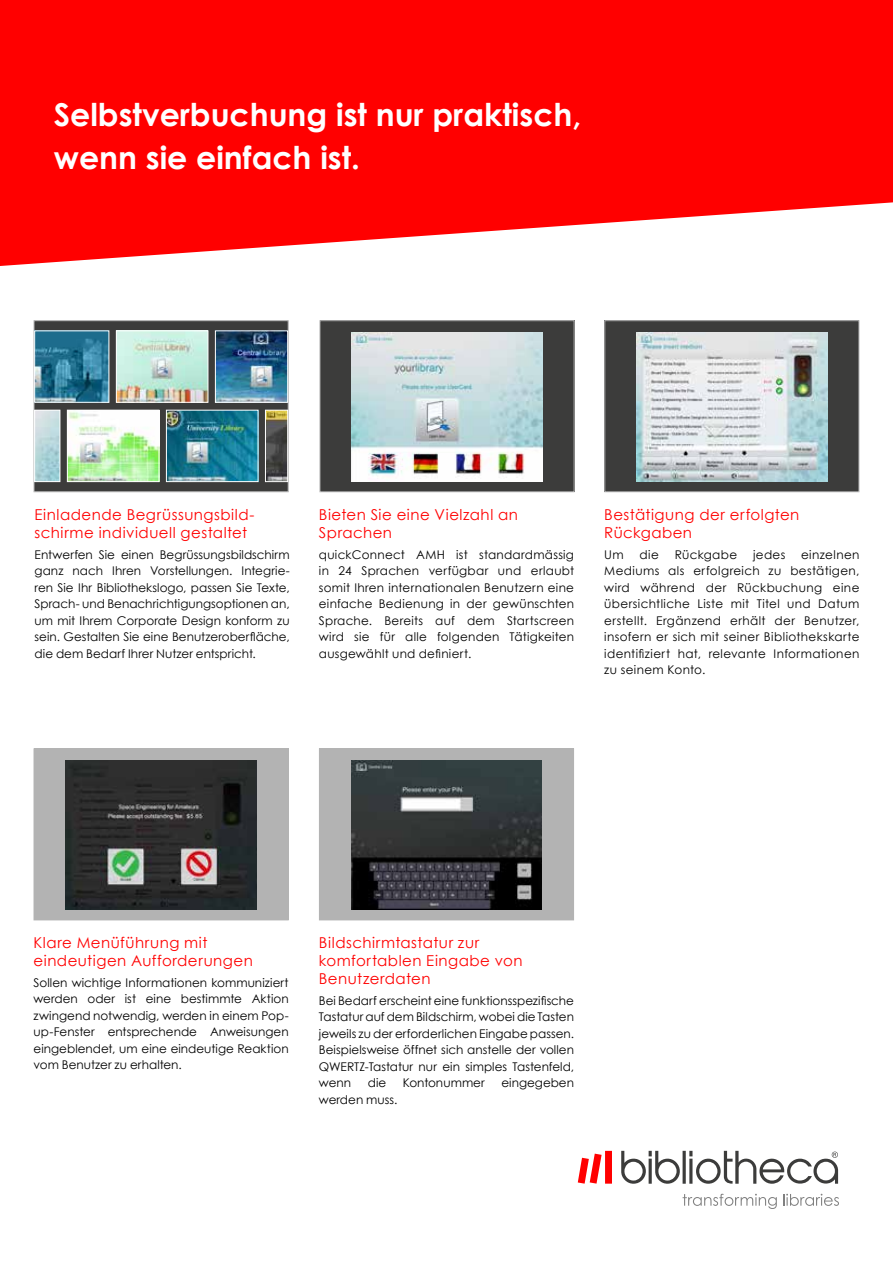
<style>
.page{position:relative;width:893px;height:1263px;background:#fff}
.page>*{position:absolute;margin:0;border:0;box-sizing:border-box;transform-origin:0 0}
.t1{font:700 31.5px/43.5px "Century Gothic";color:#fff}
.t2{font:15px/18px "Century Gothic";letter-spacing:.03em;color:#f00}
.t3{font:12px/16.5px "Century Gothic";letter-spacing:.005em;color:#000;text-align:justify}
.t4{font:12px "Century Gothic";letter-spacing:.025em;color:#000}
</style>
<div class="page">
<svg style="left:0;top:0;width:893px;height:266px;background:#ff1e1e"></svg>
<svg style="left:34px;top:320px;width:255px;height:172px;background:#545859"></svg>
<div style="left:605px;top:321px;width:254px;height:171px;background:#3c3c3b"></div>
<img style="left:636px;top:332px;width:191px;height:150px">
<div style="left:604px;top:320px;width:255px;height:172px;border:1px solid #b3b3b3"></div>
<div style="left:320px;top:321px;width:254px;height:171px;background:#3c3c3b"></div>
<img style="left:352px;top:332px;width:190px;height:150px">
<div style="left:319px;top:320px;width:256px;height:172px;border:1px solid #b3b3b3"></div>
<div style="left:319px;top:749px;width:255px;height:171px;background:#b3b3b3"></div>
<img style="left:351px;top:761px;width:191px;height:149px">
<div style="left:319px;top:748px;width:255px;height:172px;border:1px solid #b3b3b3"></div>
<div style="left:34px;top:749px;width:254px;height:171px;background:#b3b3b3"></div>
<img style="left:66px;top:761px;width:190px;height:149px">
<div style="left:34px;top:748px;width:255px;height:172px;border:1px solid #b3b3b3"></div>
<svg style="left:683px;top:1194px;width:94px;height:15px"></svg>
<svg style="left:783px;top:1194px;width:56px;height:12px"></svg>
<svg style="left:621px;top:1151px;width:59px;height:33px"></svg>
<hr style="left:683px;top:1151px;width:3px;height:33px;background:#3c3c3b">
<svg style="left:689px;top:1151px;width:149px;height:33px"></svg>
<svg style="left:578px;top:1151px;width:34px;height:33px"></svg>
<img style="left:37px;top:333px;width:70px;height:67px">
<img style="left:37px;top:412px;width:21px;height:68px">
<div style="left:35px;top:410px;width:25px;height:72px;border:1px solid #fff"></div>
<img style="left:267px;top:412px;width:19px;height:68px">
<div style="left:265px;top:410px;width:23px;height:72px;border:1px solid #fff"></div>
<img style="left:118px;top:333px;width:88px;height:67px">
<div style="left:116px;top:331px;width:92px;height:71px;border:1px solid #fff"></div>
<img style="left:69px;top:412px;width:88px;height:68px">
<div style="left:67px;top:410px;width:92px;height:72px;border:1px solid #fff"></div>
<img style="left:217px;top:333px;width:69px;height:67px">
<div style="left:215px;top:331px;width:73px;height:71px;border:1px solid #fff"></div>
<img style="left:168px;top:412px;width:88px;height:68px">
<div style="left:166px;top:410px;width:92px;height:72px;border:1px solid #fff"></div>
<h1 class="t1" style="left:54px;top:91px;width:529px">Selbstverbuchung ist nur praktisch, wenn sie einfach ist.</h1>
<p class="t2" style="left:35px;top:505px;width:221px">Einladende Begrüssungsbild&shy;schirme individuell gestaltet</p>
<p class="t3" style="left:35px;top:546px;width:257px">Entwerfen Sie einen Begrüssungsbildschirm ganz nach Ihren Vorstellungen. Integrie&shy;ren Sie Ihr Bibliothekslogo, passen Sie Texte, Sprach- und Benachrichtigungsoptionen an, um mit Ihrem Corporate Design konform zu sein. Gestalten Sie eine Benutzeroberfläche, die dem Bedarf Ihrer Nutzer entspricht.</p>
<p class="t2" style="left:319px;top:505px;width:201px">Bieten Sie eine Vielzahl an<br>Sprachen</p>
<p class="t3" style="left:319px;top:546px;width:257px">quickConnect AMH ist standardmässig in 24 Sprachen verfügbar und erlaubt somit Ihren internationalen Benutzern eine einfache Bedienung in der gewünschten Sprache. Bereits auf dem Startscreen wird sie für alle folgenden Tätigkeiten ausgewählt und definiert.</p>
<p class="t2" style="left:604px;top:505px;width:197px">Bestätigung der erfolgten<br>Rückgaben</p>
<p class="t3" style="left:604px;top:546px;width:21px">Um</p>
<p class="t3" style="left:640px;top:546px;width:21px">die</p>
<p class="t4" style="left:675px;top:546px;width:64px">Rückgabe</p>
<p class="t3" style="left:753px;top:546px;width:34px">jedes</p>
<p class="t3" style="left:604px;top:546px;width:257px;text-indent:197px">einzelnen Mediums als erfolgreich zu bestätigen, wird während der Rückbuchung eine übersichtliche Liste mit Titel und Datum erstellt. Ergänzend erhält der Benutzer, insofern er sich mit seiner Bibliothekskarte identifiziert hat, relevante Informationen zu seinem Konto.</p>
<p class="t2" style="left:34px;top:933px;width:221px">Klare Menüführung mit eindeutigen Aufforderungen</p>
<p class="t3" style="left:34px;top:974px;width:257px">Sollen wichtige Informationen kommuniziert werden oder ist eine bestimmte Aktion zwingend notwendig, werden in einem Pop&shy;up-Fenster entsprechende Anweisungen eingeblendet, um eine eindeutige Reaktion vom Benutzer zu erhalten.</p>
<p class="t2" style="left:319px;top:933px;width:205px">Bildschirmtastatur zur komfortablen Eingabe von<br>Benutzerdaten</p>
<p class="t3" style="left:319px;top:992px;width:257px">Bei Bedarf erscheint eine funktionsspezifische Tastatur auf dem Bildschirm, wobei die Tasten jeweils zu der erforderlichen Eingabe passen.<br>Beispielsweise öffnet sich anstelle der vollen QWERTZ-Tastatur nur ein simples Tastenfeld, wenn</p>
<p class="t3" style="left:368px;top:1075px;width:20px">die</p>
<p class="t3" style="left:403px;top:1075px;width:84px">Kontonummer</p>
<p class="t3" style="left:501px;top:1075px;width:74px">eingegeben</p>
<p class="t3" style="left:319px;top:1091px;width:80px">werden muss.</p>
</div>
